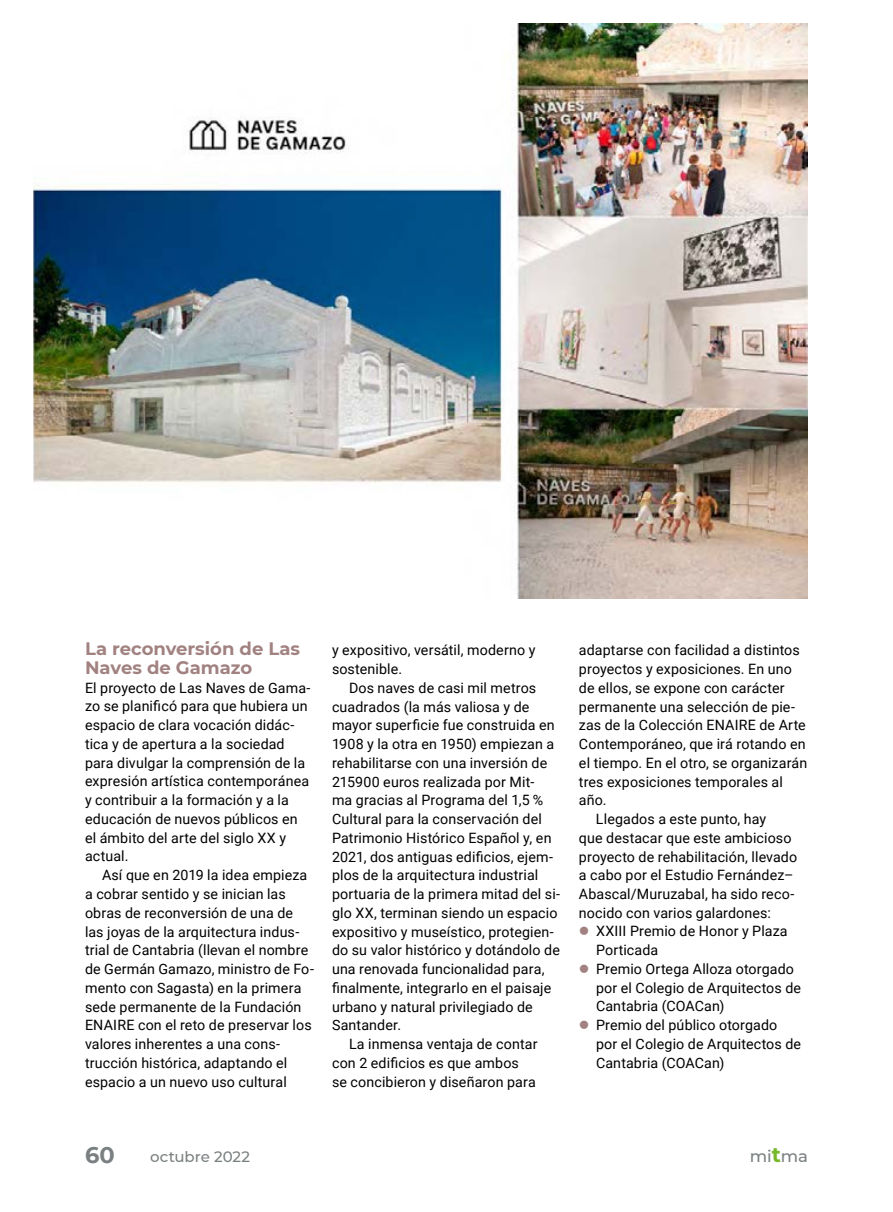
<style>
.page{position:relative;width:893px;height:1212px;background:#fff}
.page>*{position:absolute;margin:0;border:0;box-sizing:border-box;transform-origin:0 0}
.t1{font:700 22.5px "Montserrat";color:#7a8081}
.t2{font:700 18px/18.8px "Montserrat";color:#a18281}
.t3{font:500 16.5px "Montserrat";color:#7a8081}
.t4{font:500 15px "Montserrat";color:#7a8081}
.t5{font:14.25px/18.8px "Roboto";letter-spacing:.01em;color:#000}
.s1{color:#a18281}
.s2{font-weight:700;font-size:21px;color:#76b828}
</style>
<div class="page">
<img style="left:33px;top:23px;width:775px;height:576px">
<p class="t2" style="left:85px;top:638px;width:217px">La reconversión de Las<br>Naves de Gamazo</p>
<p class="t5" style="left:85px;top:678px;width:227px">El proyecto de Las Naves de Gama&shy;zo se planificó para que hubiera un espacio de clara vocación didác&shy;tica y de apertura a la sociedad para divulgar la comprensión de la expresión artística contemporánea y contribuir a la formación y a la educación de nuevos públicos en el ámbito del arte del siglo XX y actual.</p>
<p class="t5" style="left:85px;top:865px;width:230px;text-indent:17px">Así que en 2019 la idea empieza a cobrar sentido y se inician las obras de reconversión de una de las joyas de la arquitectura indus&shy;trial de Cantabria (llevan el nombre de Germán Gamazo, ministro de Fo&shy;mento con Sagasta) en la primera sede permanente de la Fundación<br>ENAIRE con el reto de preservar los valores inherentes a una cons&shy;trucción histórica, adaptando el espacio a un nuevo uso cultural</p>
<p class="t5" style="left:332px;top:640px;width:205px">y expositivo, versátil, moderno y sostenible.</p>
<p class="t5" style="left:349px;top:678px;width:189px">Dos naves de casi mil metros</p>
<p class="t5" style="left:332px;top:696px;width:199px">cuadrados (la más valiosa y de</p>
<p class="t5" style="left:332px;top:715px;width:224px">mayor superficie fue construida en</p>
<p class="t5" style="left:332px;top:734px;width:224px">1908 y la otra en 1950) empiezan a</p>
<p class="t5" style="left:332px;top:753px;width:217px">rehabilitarse con una inversión de</p>
<p class="t5" style="left:332px;top:771px;width:204px">215900 euros realizada por Mit-</p>
<p class="t5" style="left:332px;top:790px;width:213px">ma gracias al Programa del 1,5 %</p>
<p class="t5" style="left:332px;top:809px;width:211px">Cultural para la conservación del</p>
<p class="t5" style="left:332px;top:828px;width:221px">Patrimonio Histórico Español y, en</p>
<p class="t5" style="left:332px;top:846px;width:223px">2021, dos antiguas edificios, ejem-</p>
<p class="t5" style="left:332px;top:865px;width:208px">plos de la arquitectura industrial</p>
<p class="t5" style="left:332px;top:884px;width:230px">portuaria de la primera mitad del si-</p>
<p class="t5" style="left:332px;top:903px;width:227px">glo XX, terminan siendo un espacio</p>
<p class="t5" style="left:332px;top:921px;width:223px">expositivo y museístico, protegien-</p>
<p class="t5" style="left:332px;top:940px;width:229px">do su valor histórico y dotándolo de</p>
<p class="t5" style="left:332px;top:959px;width:214px">una renovada funcionalidad para,</p>
<p class="t5" style="left:332px;top:978px;width:221px">finalmente, integrarlo en el paisaje</p>
<p class="t5" style="left:332px;top:996px;width:202px">urbano y natural privilegiado de</p>
<p class="t5" style="left:332px;top:1015px;width:71px">Santander.</p>
<p class="t5" style="left:349px;top:1034px;width:190px">La inmensa ventaja de contar</p>
<p class="t5" style="left:332px;top:1053px;width:188px">con 2 edificios es que ambos</p>
<p class="t5" style="left:332px;top:1071px;width:205px">se concibieron y diseñaron para</p>
<p class="t5" style="left:579px;top:640px;width:222px">adaptarse con facilidad a distintos</p>
<p class="t5" style="left:579px;top:659px;width:215px">proyectos y exposiciones. En uno</p>
<p class="t5" style="left:579px;top:678px;width:207px">de ellos, se expone con carácter</p>
<p class="t5" style="left:579px;top:696px;width:218px">permanente una selección de pie-</p>
<p class="t5" style="left:579px;top:715px;width:228px">zas de la Colección ENAIRE de Arte</p>
<p class="t5" style="left:579px;top:734px;width:228px">Contemporáneo, que irá rotando en</p>
<p class="t5" style="left:579px;top:753px;width:230px">el tiempo. En el otro, se organizarán</p>
<p class="t5" style="left:579px;top:772px;width:205px">tres exposiciones temporales al</p>
<p class="t5" style="left:579px;top:790px;width:29px">año.</p>
<p class="t5" style="left:596px;top:809px;width:172px">Llegados a este punto, hay</p>
<p class="t5" style="left:579px;top:828px;width:214px">que destacar que este ambicioso</p>
<p class="t5" style="left:579px;top:847px;width:220px">proyecto de rehabilitación, llevado</p>
<p class="t5" style="left:579px;top:865px;width:216px">a cabo por el Estudio Fernández–</p>
<p class="t5" style="left:579px;top:884px;width:217px">Abascal/Muruzabal, ha sido reco-</p>
<p class="t5" style="left:579px;top:903px;width:194px">nocido con varios galardones:</p>
<p class="t5" style="left:596px;top:921px;width:193px;text-indent:-17px"><span class="s1">●</span> XXIII Premio de Honor y Plaza<br>Porticada</p>
<p class="t5" style="left:596px;top:959px;width:207px;text-indent:-17px"><span class="s1">●</span> Premio Ortega Alloza otorgado por el Colegio de Arquitectos de<br>Cantabria (COACan)</p>
<p class="t5" style="left:596px;top:1015px;width:207px;text-indent:-17px"><span class="s1">●</span> Premio del público otorgado por el Colegio de Arquitectos de<br>Cantabria (COACan)</p>
<h1 class="t1" style="left:85px;top:1139px;width:31px">60</h1>
<p class="t4" style="left:150px;top:1146px;width:101px">octubre 2022</p>
<p class="t3" style="left:750px;top:1144px;width:59px">mi<span class="s2">t</span>ma</p>
</div>
